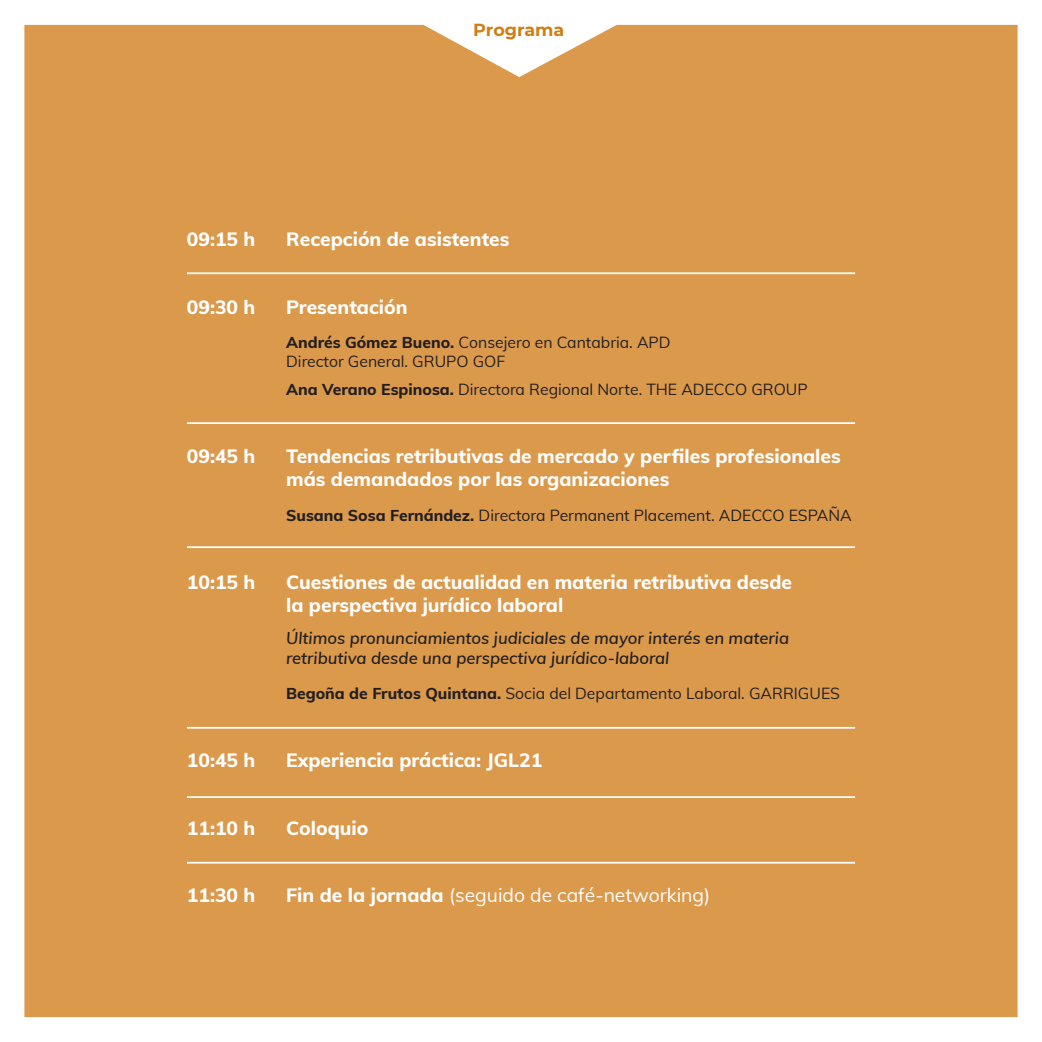
<style>
.page{position:relative;width:1042px;height:1042px;background:#fff}
.page>*{position:absolute;margin:0;border:0;box-sizing:border-box;transform-origin:0 0}
.t1{font:800 19.25px/23.1px "Muli";color:#fff}
.t2{font:19.25px "Muli";color:#fff}
.t3{font:700 17.5px "Montserrat";color:#cf7e16}
.t4{font:italic 600 16.62px/19.9px "Muli";color:#231f20}
.t5{font:15.75px/18.9px "Muli";color:#231f20}
.s1{font-weight:800}
</style>
<div class="page">
<div style="left:24px;top:25px;width:993px;height:992px;background:#db994c"></div>
<hr style="left:187px;top:272px;width:668px;height:2px;background:#fff">
<hr style="left:187px;top:422px;width:668px;height:2px;background:#fff">
<hr style="left:187px;top:546px;width:668px;height:2px;background:#fff">
<hr style="left:187px;top:727px;width:668px;height:1px;background:#fff">
<hr style="left:187px;top:796px;width:668px;height:2px;background:#fff">
<hr style="left:187px;top:862px;width:668px;height:1px;background:#fff">
<p class="t3" style="left:473px;top:17px;width:93px">Programa</p>
<p class="t1" style="left:187px;top:227px;width:70px">09:15 h</p>
<p class="t1" style="left:286px;top:227px;width:225px">Recepción de asistentes</p>
<p class="t1" style="left:187px;top:294px;width:70px">09:30 h</p>
<p class="t1" style="left:286px;top:294px;width:123px">Presentación</p>
<p class="t5" style="left:286px;top:332px;width:386px"><span class="s1">Andrés Gómez Bueno.</span> Consejero en Cantabria. APD<br>Director General. GRUPO GOF</p>
<p class="t5" style="left:286px;top:379px;width:523px"><span class="s1">Ana Verano Espinosa.</span> Directora Regional Norte. THE ADECCO GROUP</p>
<p class="t1" style="left:187px;top:444px;width:70px">09:45 h</p>
<p class="t1" style="left:286px;top:444px;width:556px">Tendencias retributivas de mercado y perfiles profesionales más demandados por las organizaciones</p>
<p class="t5" style="left:286px;top:505px;width:567px"><span class="s1">Susana Sosa Fernández.</span> Directora Permanent Placement. ADECCO ESPAÑA</p>
<p class="t1" style="left:187px;top:569px;width:70px">10:15 h</p>
<p class="t1" style="left:286px;top:569px;width:507px">Cuestiones de actualidad en materia retributiva desde la perspectiva jurídico laboral</p>
<p class="t4" style="left:286px;top:627px;width:504px">Últimos pronunciamientos judiciales de mayor interés en materia retributiva desde una perspectiva jurídico-laboral</p>
<p class="t5" style="left:286px;top:683px;width:555px"><span class="s1">Begoña de Frutos Quintana.</span> Socia del Departamento Laboral. GARRIGUES</p>
<p class="t1" style="left:187px;top:747px;width:70px">10:45 h</p>
<p class="t1" style="left:286px;top:747px;width:258px">Experiencia práctica: JGL21</p>
<p class="t1" style="left:187px;top:815px;width:70px">11:10 h</p>
<p class="t1" style="left:286px;top:815px;width:84px">Coloquio</p>
<p class="t1" style="left:187px;top:883px;width:70px">11:30 h</p>
<p class="t2" style="left:286px;top:881px;width:426px"><span class="s1">Fin de la jornada</span> (seguido de café-networking)</p>
</div>
